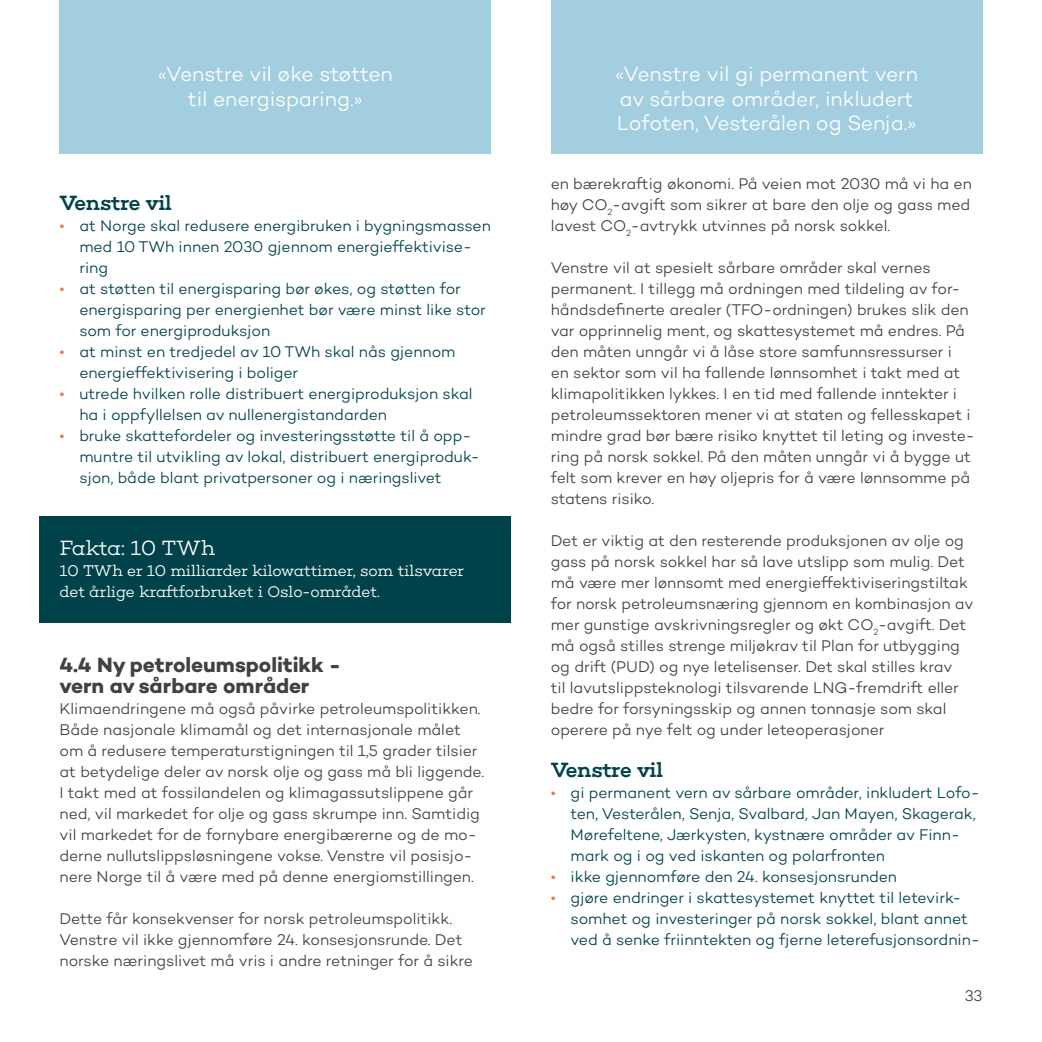
<style>
.page{position:relative;width:1042px;height:1042px;background:#fff}
.page>*{position:absolute;margin:0;border:0;box-sizing:border-box;transform-origin:0 0}
.t1{font:300 21px/24.5px "Campton";letter-spacing:-.005em;color:#fff;text-align:center}
.t2{font:700 21px/21px "Campton";color:#414042}
.t3{font:500 21px "Choplin";letter-spacing:-.02em;color:#00424a}
.t4{font:300 21px "Choplin";letter-spacing:-.025em;color:#fff}
.t5{font:300 15.75px/21px "Campton";letter-spacing:-.005em;color:#414042}
.t6{font:300 15.75px/21px "Campton";letter-spacing:-.005em;color:#00424a}
.t7{font:300 15.75px/21px "Choplin";letter-spacing:-.02em;color:#fff}
.s1{color:#f37248}
</style>
<div class="page">
<div style="left:39px;top:516px;width:471px;height:106px;background:#00424a"></div>
<div style="left:60px;top:0;width:431px;height:154px;background:#a2cedf"></div>
<div style="left:551px;top:0;width:431px;height:154px;background:#a2cedf"></div>
<h1 class="t1" style="left:158px;top:62px;width:236px">«Venstre vil øke støtten til energisparing.»</h1>
<h1 class="t1" style="left:615px;top:62px;width:304px;text-align:left">«Venstre vil gi permanent vern av sårbare områder, inkludert<br>Lofoten, Vesterålen og Senja.»</h1>
<h1 class="t3" style="left:60px;top:191px;width:114px">Venstre vil</h1>
<p class="t6" style="left:79px;top:215px;width:413px;text-indent:-20px"><span class="s1">•</span> at Norge skal redusere energibruken i bygningsmassen med 10 TWh innen 2030 gjennom energieffektivise&shy;ring</p>
<p class="t6" style="left:79px;top:278px;width:408px;text-indent:-20px"><span class="s1">•</span> at støtten til energisparing bør økes, og støtten for energisparing per energienhet bør være minst like stor som for energiproduksjon</p>
<p class="t6" style="left:79px;top:341px;width:377px;text-indent:-20px"><span class="s1">•</span> at minst en tredjedel av 10 TWh skal nås gjennom energieffektivisering i boliger</p>
<p class="t6" style="left:79px;top:383px;width:395px;text-indent:-20px"><span class="s1">•</span> utrede hvilken rolle distribuert energiproduksjon skal ha i oppfyllelsen av nullenergistandarden</p>
<p class="t6" style="left:79px;top:425px;width:402px;text-indent:-20px"><span class="s1">•</span> bruke skattefordeler og investeringsstøtte til å opp&shy;muntre til utvikling av lokal, distribuert energiproduk&shy;sjon, både blant privatpersoner og i næringslivet</p>
<h1 class="t4" style="left:60px;top:536px;width:157px">Fakta: 10 TWh</h1>
<p class="t7" style="left:60px;top:560px;width:406px">10 TWh er 10 milliarder kilowattimer, som tilsvarer det årlige kraftforbruket i Oslo-området.</p>
<h1 class="t2" style="left:60px;top:654px;width:283px">4.4 Ny petroleumspolitikk - vern av sårbare områder</h1>
<p class="t5" style="left:60px;top:698px;width:426px">Klimaendringene må også påvirke petroleumspolitikken.<br>Både nasjonale klimamål og det internasjonale målet om å redusere temperaturstigningen til 1,5 grader tilsier at betydelige deler av norsk olje og gass må bli liggende.<br>I takt med at fossilandelen og klimagassutslippene går ned, vil markedet for olje og gass skrumpe inn. Samtidig vil markedet for de fornybare energibærerne og de mo&shy;derne nullutslippsløsningene vokse. Venstre vil posisjo&shy;nere Norge til å være med på denne energiomstillingen.</p>
<p class="t5" style="left:60px;top:908px;width:415px">Dette får konsekvenser for norsk petroleumspolitikk.<br>Venstre vil ikke gjennomføre 24. konsesjonsrunde. Det norske næringslivet må vris i andre retninger for å sikre</p>
<p class="t5" style="left:551px;top:173px;width:422px;text-align:justify">en bærekraftig økonomi. På veien mot 2030 må vi ha en høy CO<sub>2</sub>-avgift som sikrer at bare den olje og gass med lavest CO<sub>2</sub>-avtrykk utvinnes på norsk sokkel.</p>
<p class="t5" style="left:551px;top:257px;width:425px">Venstre vil at spesielt sårbare områder skal vernes permanent. I tillegg må ordningen med tildeling av for&shy;håndsdefinerte arealer (TFO-ordningen) brukes slik den var opprinnelig ment, og skattesystemet må endres. På den måten unngår vi å låse store samfunnsressurser i<br>en sektor som vil ha fallende lønnsomhet i takt med at klimapolitikken lykkes. I en tid med fallende inntekter i petroleumssektoren mener vi at staten og fellesskapet i mindre grad bør bære risiko knyttet til leting og investe&shy;ring på norsk sokkel. På den måten unngår vi å bygge ut felt som krever en høy oljepris for å være lønnsomme på statens risiko.</p>
<p class="t5" style="left:551px;top:530px;width:424px">Det er viktig at den resterende produksjonen av olje og gass på norsk sokkel har så lave utslipp som mulig. Det må være mer lønnsomt med energieffektiviseringstiltak for norsk petroleumsnæring gjennom en kombinasjon av mer gunstige avskrivningsregler og økt CO<sub>2</sub>-avgift. Det må også stilles strenge miljøkrav til Plan for utbygging og drift (PUD) og nye letelisenser. Det skal stilles krav<br>til lavutslippsteknologi tilsvarende LNG-fremdrift eller bedre for forsyningsskip og annen tonnasje som skal operere på nye felt og under leteoperasjoner</p>
<h1 class="t3" style="left:551px;top:758px;width:114px">Venstre vil</h1>
<p class="t6" style="left:570px;top:782px;width:411px;text-indent:-20px"><span class="s1">•</span> gi permanent vern av sårbare områder, inkludert Lofo&shy;ten, Vesterålen, Senja, Svalbard, Jan Mayen, Skagerak, Mørefeltene, Jærkysten, kystnære områder av Finn&shy;mark og i og ved iskanten og polarfronten</p>
<p class="t6" style="left:551px;top:866px;width:348px"><span class="s1">•</span> ikke gjennomføre den 24. konsesjonsrunden</p>
<p class="t6" style="left:570px;top:887px;width:411px;text-indent:-20px"><span class="s1">•</span> gjøre endringer i skattesystemet knyttet til letevirk&shy;somhet og investeringer på norsk sokkel, blant annet ved å senke friinntekten og fjerne leterefusjonsordnin-</p>
<p class="t5" style="left:965px;top:985px;width:19px">33</p>
</div>
